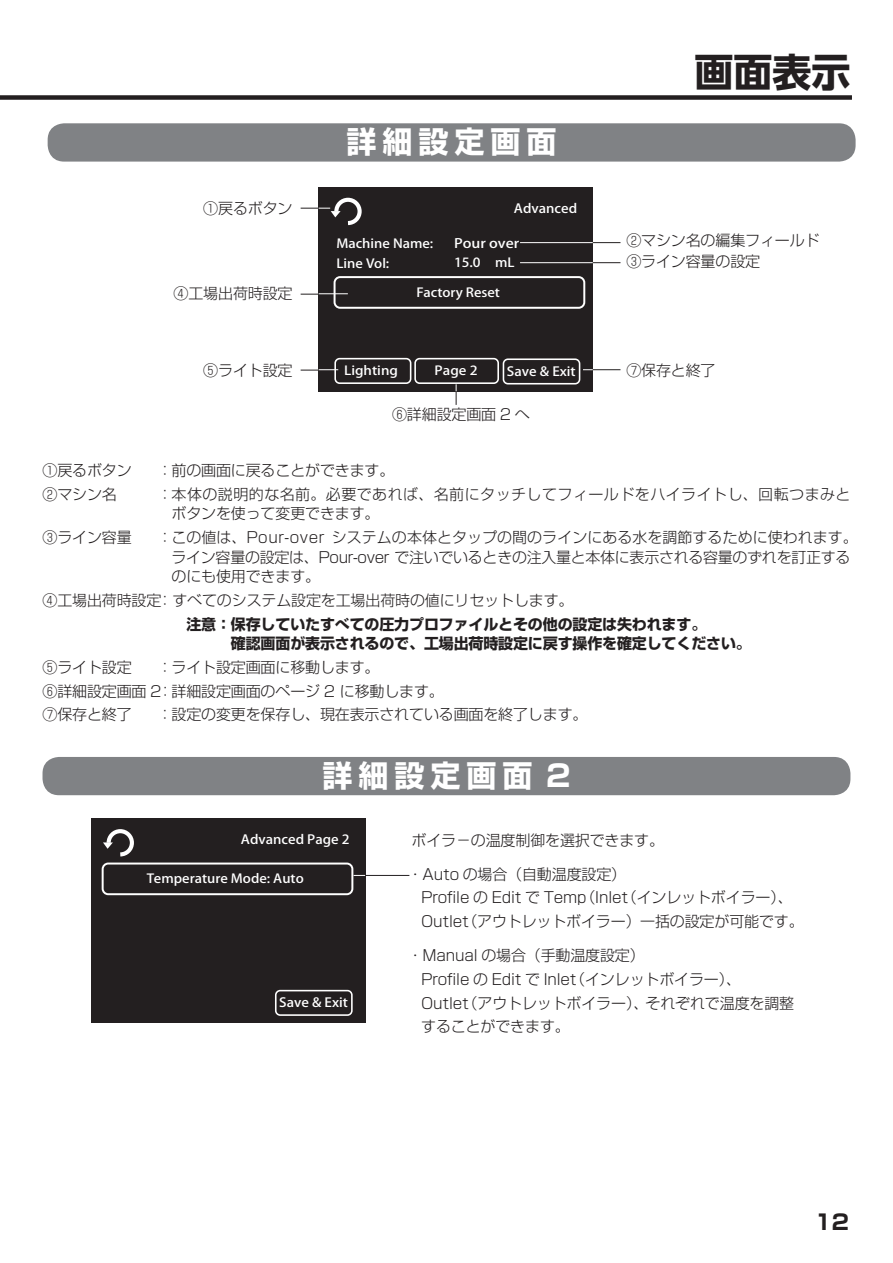
<style>
.page{position:relative;width:893px;height:1263px;background:#fff}
.page>*{position:absolute;margin:0;border:0;box-sizing:border-box;transform-origin:0 0}
.t1{font:700 39px "UD Shin Go Pro";color:#231f20}
.t2{font:700 30px "Shin Go Pro";letter-spacing:.2em;color:#fff}
.t3{font:700 21px "Shin Go Pro";color:#231f20}
.t4{font:300 15px/23.7px "Shin Go Pro";letter-spacing:-.01em;color:#231f20}
.t5{font:700 15px/19.5px "Shin Go Pro";letter-spacing:-.01em;color:#231f20}
.t6{font:300 15px/19.5px "Shin Go Pro";letter-spacing:.03em;color:#231f20}
.t7{font:12.9px "Koz Go Pro Medium 90 pv RKSJ H";color:#fff;scale:1.15 1}
.t8{font:12.6px "Koz Go Pro Medium 90 pv RKSJ H";color:#fff;scale:1.1 1}
.t9{font:12.45px "Koz Go Pro Medium 90 pv RKSJ H";color:#fff;scale:1.1 1}
.t10{font:12.45px "Koz Go Pro Medium 90 pv RKSJ H";color:#fff;scale:1.13 1}
</style>
<div class="page">
<div style="left:0;top:95px;width:852px;height:5px;background:#231f20"></div>
<div style="left:48px;top:123px;width:808px;height:39px;background:#808285;border-radius:16px"></div>
<div style="left:319px;top:187px;width:274px;height:205px;background:#231f20"></div>
<div style="left:334px;top:276px;width:251px;height:33px;border:2px solid #fff;border-radius:6px"></div>
<div style="left:334px;top:358px;width:77px;height:26px;border:2px solid #fff;border-radius:4px"></div>
<div style="left:414px;top:358px;width:85px;height:26px;border:2px solid #fff;border-radius:4px"></div>
<div style="left:503px;top:358px;width:77px;height:26px;border:2px solid #fff;border-radius:4px"></div>
<svg style="left:593px;top:262px;width:27px;height:1px"></svg>
<svg style="left:593px;top:242px;width:27px;height:1px"></svg>
<hr style="left:520px;top:262px;width:73px;height:1px;background:#fff">
<hr style="left:520px;top:242px;width:73px;height:1px;background:#fff">
<svg style="left:583px;top:369px;width:37px;height:1px"></svg>
<svg style="left:301px;top:196px;width:61px;height:31px"></svg>
<svg style="left:301px;top:293px;width:47px;height:2px"></svg>
<svg style="left:301px;top:369px;width:37px;height:2px"></svg>
<svg style="left:456px;top:384px;width:1px;height:21px"></svg>
<div style="left:43px;top:757px;width:807px;height:38px;background:#808285;border-radius:16px"></div>
<div style="left:91px;top:818px;width:274px;height:205px;background:#231f20"></div>
<div style="left:102px;top:862px;width:251px;height:33px;border:2px solid #fff;border-radius:6px"></div>
<svg style="left:103px;top:829px;width:31px;height:28px"></svg>
<div style="left:275px;top:990px;width:78px;height:26px;border:2px solid #fff;border-radius:4px"></div>
<hr style="left:365px;top:875px;width:44px;height:1px;background:#231f20">
<p class="t4" style="left:203px;top:195px;width:91px">①戻るボタン</p>
<p class="t4" style="left:174px;top:280px;width:120px">④工場出荷時設定</p>
<p class="t4" style="left:203px;top:357px;width:91px">⑤ライト設定</p>
<h2 class="t2" style="left:347px;top:118px;width:211px">詳細設定画面</h2>
<p class="t8" style="left:514px;top:200px;width:59px">Advanced</p>
<p class="t9" style="left:336px;top:235px;width:90px">Machine Name:</p>
<p class="t9" style="left:416px;top:285px;width:78px">Factory Reset</p>
<p class="t7" style="left:454px;top:235px;width:58px">Pour over</p>
<p class="t9" style="left:336px;top:255px;width:50px">Line Vol:</p>
<p class="t9" style="left:454px;top:255px;width:57px">15.0 mL</p>
<p class="t10" style="left:344px;top:363px;width:49px">Lighting</p>
<p class="t10" style="left:435px;top:363px;width:40px">Page 2</p>
<p class="t8" style="left:507px;top:363px;width:64px">Save &amp; Exit</p>
<p class="t4" style="left:392px;top:401px;width:139px">⑥詳細設定画面 2 へ</p>
<h1 class="t1" style="left:694px;top:41px;width:157px">画面表示</h1>
<p class="t4" style="left:626px;top:228px;width:195px;line-height:20.9px">②マシン名の編集フィールド<br>③ライン容量の設定</p>
<p class="t4" style="left:626px;top:357px;width:91px">⑦保存と終了</p>
<p class="t4" style="left:43px;top:457px;width:91px">①戻るボタン</p>
<p class="t4" style="left:157px;top:457px;width:238px">：前の画面に戻ることができます。</p>
<p class="t4" style="left:43px;top:480px;width:76px">②マシン名</p>
<p class="t6" style="left:172px;top:483px;width:681px;text-indent:-14px">：本体の説明的な名前。必要であれば、名前にタッチしてフィールドをハイライトし、回転つまみとボタンを使って変更できます。</p>
<p class="t4" style="left:43px;top:524px;width:91px">③ライン容量</p>
<p class="t4" style="left:172px;top:526px;width:688px;line-height:19.5px;text-indent:-14px">：この値は、Pour-over システムの本体とタップの間のラインにある水を調節するために使われます。ライン容量の設定は、Pour-over で注いでいるときの注入量と本体に表示される容量のずれを訂正するのにも使用できます。</p>
<p class="t4" style="left:43px;top:586px;width:532px">④工場出荷時設定：すべてのシステム設定を工場出荷時の値にリセットします。</p>
<p class="t5" style="left:172px;top:613px;width:581px;text-indent:15px">注意：保存していたすべての圧力プロファイルとその他の設定は失われます。<br>　　　　確認画面が表示されるので、工場出荷時設定に戻す操作を確定してください。</p>
<p class="t4" style="left:43px;top:653px;width:91px">⑤ライト設定</p>
<p class="t4" style="left:43px;top:653px;width:403px;text-indent:115px">：ライト設定画面に移動します。<br>⑥詳細設定画面 2：詳細設定画面のページ 2 に移動します。<br>⑦保存と終了</p>
<p class="t4" style="left:157px;top:701px;width:432px">：設定の変更を保存し、現在表示されている画面を終了します。</p>
<h2 class="t2" style="left:322px;top:752px;width:249px">詳細設定画面 2</h2>
<p class="t8" style="left:241px;top:832px;width:100px">Advanced Page 2</p>
<p class="t9" style="left:147px;top:870px;width:144px">Temperature Mode: Auto</p>
<p class="t8" style="left:279px;top:994px;width:64px">Save &amp; Exit</p>
<p class="t4" style="left:411px;top:826px;width:254px">ボイラ−の温度制御を選択できます。</p>
<p class="t4" style="left:421px;top:860px;width:384px;text-indent:-13px">・Auto の場合（自動温度設定）<br>Profile の Edit で Temp（Inlet（インレットボイラー）、<br>Outlet（アウトレットボイラー）一括の設定が可能です。</p>
<p class="t4" style="left:421px;top:942px;width:374px;text-indent:-13px">・Manual の場合（手動温度設定）<br>Profile の Edit で Inlet（インレットボイラー）、<br>Outlet（アウトレットボイラー）、それぞれで温度を調整することができます。</p>
<h3 class="t3" style="left:815px;top:1205px;width:36px">12</h3>
</div>
